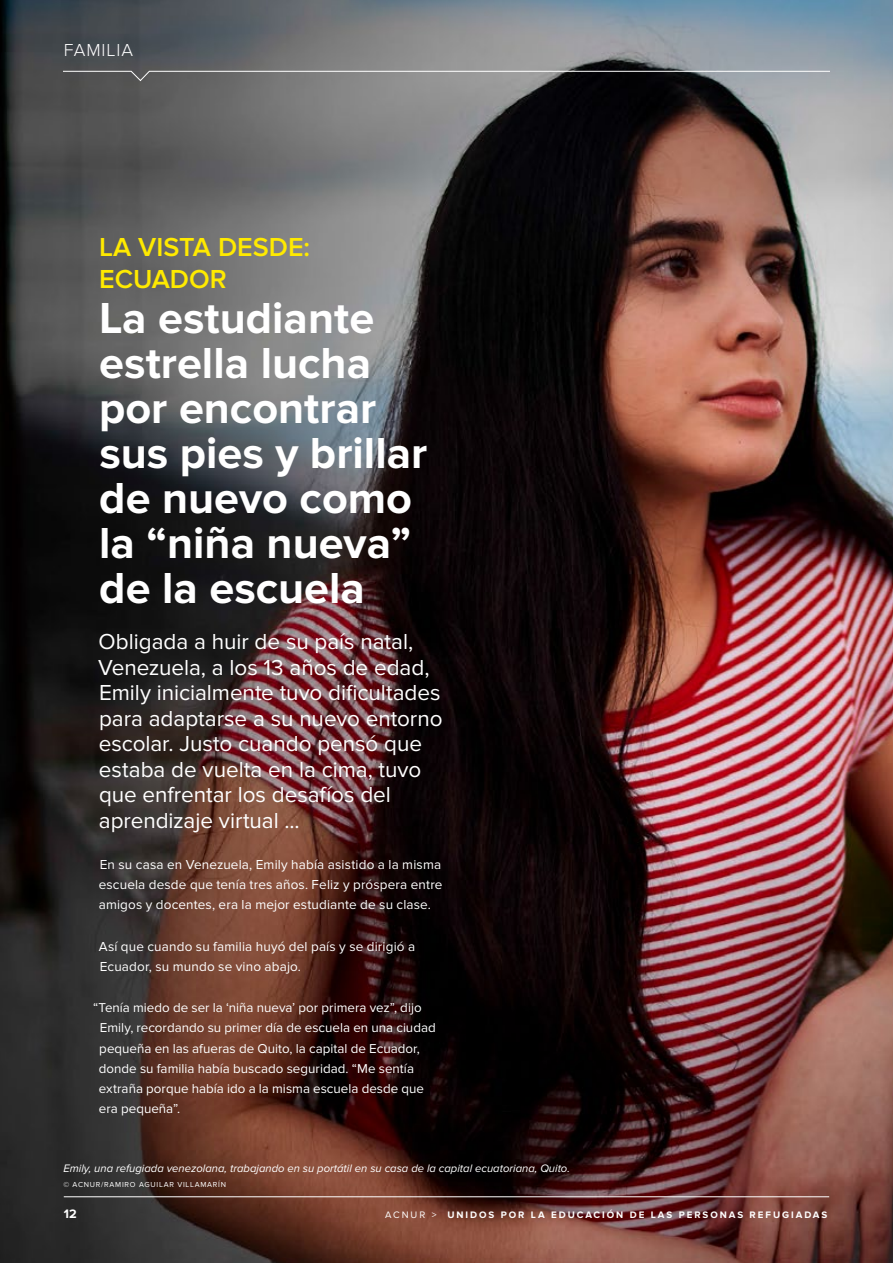
<style>
.page{position:relative;width:893px;height:1263px;background:#fff}
.page>*{position:absolute;margin:0;border:0;box-sizing:border-box;transform-origin:0 0}
.t1{font:700 45px/45px "Proxima Nova";color:#fff}
.t2{font:600 27px/31.5px "Proxima Nova";color:#ffea00}
.t3{font:22.5px/25.5px "Proxima Nova";letter-spacing:-.005em;color:#fff}
.t4{font:300 18px "Proxima Nova";letter-spacing:.05em;color:#fff}
.t5{font:13.5px/20.2px "Proxima Nova";letter-spacing:.01em;color:#fff;text-align:justify}
.t6{font:13.35px/20.2px "Proxima Nova";color:#fff}
.t7{font:700 12.75px "Proxima Nova";color:#fff}
.t8{font:italic 11.25px "Proxima Nova";color:#fff}
.t9{font:700 9.75px "Proxima Nova";letter-spacing:.2em;color:#fff}
.t10{font:7.5px "Proxima Nova";letter-spacing:.1em;color:#fff}
.s1{font-weight:400}
</style>
<div class="page">
<img style="left:0;top:0;width:892px;height:1263px">
<svg style="left:64px;top:71px;width:765px;height:10px"></svg>
<img style="left:892px;top:0;width:1px;height:1263px">
<hr style="left:64px;top:1196px;width:765px;height:1px;background:#fff">
<h3 class="t4" style="left:64px;top:40px;width:71px">FAMILIA</h3>
<h2 class="t2" style="left:99px;top:232px;width:213px">LA VISTA DESDE:<br>ECUADOR</h2>
<h1 class="t1" style="left:99px;top:296px;width:330px">La estudiante estrella lucha por encontrar sus pies y brillar de nuevo como la “niña nueva” de la escuela</h1>
<p class="t3" style="left:98px;top:629px;width:346px">Obligada a huir de su país natal,<br>Venezuela, a los 13 años de edad,<br>Emily inicialmente tuvo dificultades para adaptarse a su nuevo entorno escolar. Justo cuando pensó que estaba de vuelta en la cima, tuvo que enfrentar los desafíos del aprendizaje virtual ...</p>
<p class="t5" style="left:99px;top:854px;width:345px">En su casa en Venezuela, Emily había asistido a la misma escuela desde que tenía tres años. Feliz y próspera entre amigos y docentes, era la mejor estudiante de su clase.</p>
<p class="t5" style="left:99px;top:936px;width:318px">Así que cuando su familia huyó del país y se dirigió a<br>Ecuador, su mundo se vino abajo.</p>
<p class="t6" style="left:99px;top:998px;width:339px;text-indent:-6px">“Tenía miedo de ser la ‘niña nueva’ por primera vez”, dijo Emily, recordando su primer día de escuela en una ciudad pequeña en las afueras de Quito, la capital de Ecuador, donde su familia había buscado seguridad. “Me sentía extraña porque había ido a la misma escuela desde que era pequeña”.</p>
<p class="t8" style="left:63px;top:1162px;width:508px">Emily, una refugiada venezolana, trabajando en su portátil en su casa de la capital ecuatoriana, Quito.</p>
<p class="t10" style="left:63px;top:1180px;width:164px">© ACNUR/RAMIRO AGUILAR VILLAMARÍN</p>
<p class="t7" style="left:64px;top:1207px;width:14px">12</p>
<p class="t9" style="left:385px;top:1209px;width:444px"><span class="s1">ACNUR &gt;</span> UNIDOS POR LA EDUCACIÓN DE LAS PERSONAS REFUGIADAS</p>
</div>
